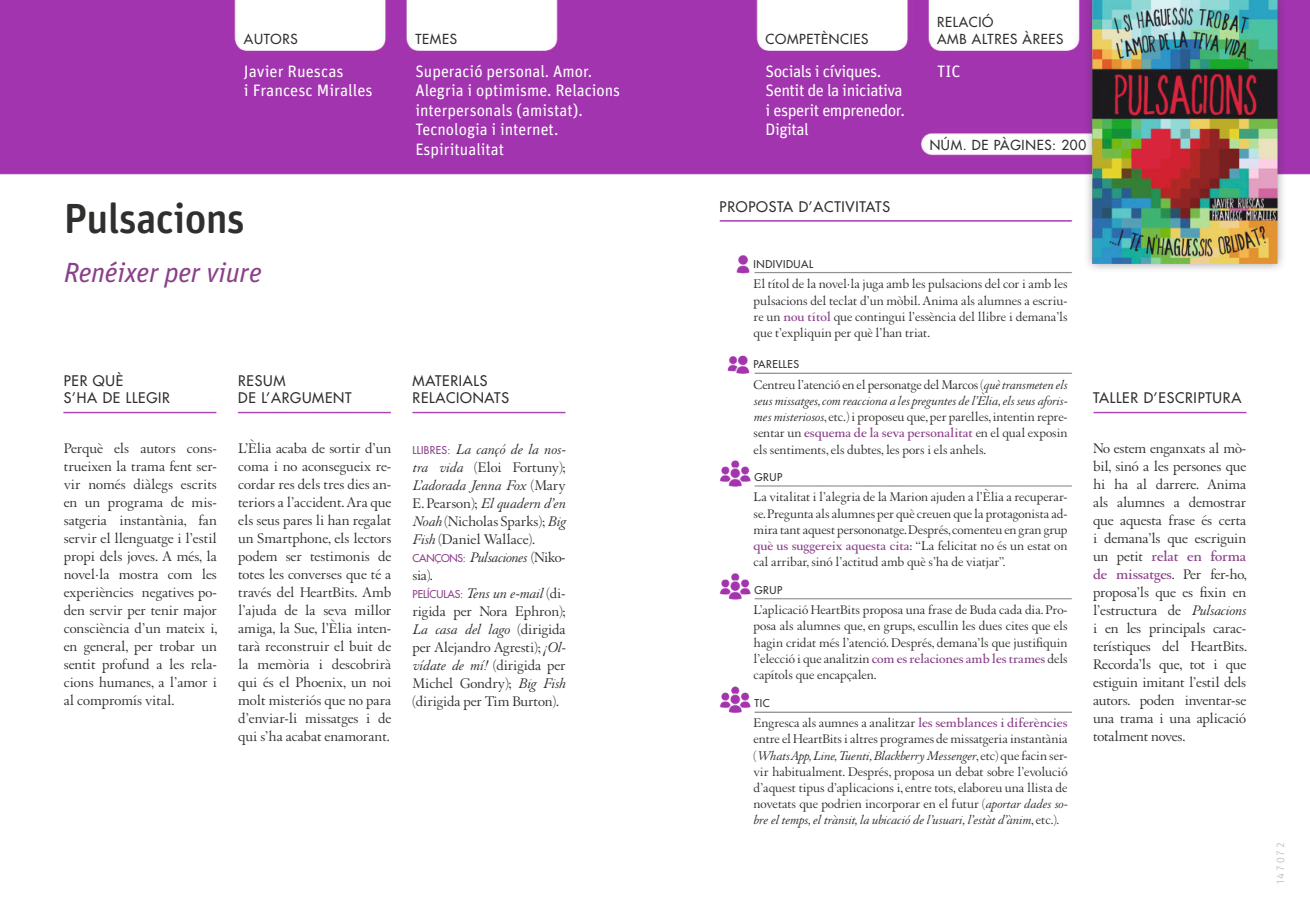
<style>
.page{position:relative;width:1310px;height:910px;background:#fff}
.page>*{position:absolute;margin:0;border:0;box-sizing:border-box;transform-origin:0 0}
.t1{font:500 42px "Unit Rounded Pro";letter-spacing:-.02em;color:#2f2f2e}
.t2{font:italic 27.75px "Unit Pro";letter-spacing:-.01em;color:#8b408a}
.t3{font:16.5px/19.5px "Unit Pro";color:#fff}
.t4{font:16.5px/19.5px "Unit Pro";letter-spacing:-.03em;color:#fff}
.t5{font:15px/18px "Augereau";letter-spacing:-.005em;color:#2f2f2e;text-align:justify}
.t6{font:500 14.25px/17.1px "Futura Std";letter-spacing:.05em;color:#2f2f2e}
.t7{font:13.5px/16.2px "Augereau";color:#2f2f2e;text-align:justify}
.t8{font:500 13.5px/16.2px "Futura Std";letter-spacing:.05em;color:#2f2f2e}
.t9{font:500 10.5px "Futura Std";letter-spacing:.05em;color:#2f2f2e}
.t10{font:300 10.5px "Unit Rounded OT";letter-spacing:.19em;color:#b1b2b2}
.s1{font-family:"Futura Std";font-weight:500;font-size:10.5px;color:#8b408a}
.s2{font-style:italic}
.s3{font-weight:700;color:#8b408a}
</style>
<div class="page">
<img style="left:0;top:0;width:1310px;height:712px">
<div style="left:1083px;top:0;width:203px;height:273px;background:#2f2f2e;opacity:.45"></div>
<img style="left:1093px;top:0;width:184px;height:264px">
<p class="t8" style="left:244px;top:31px;width:55px">AUTORS</p>
<p class="t8" style="left:415px;top:31px;width:43px">TEMES</p>
<p class="t8" style="left:765px;top:31px;width:104px">COMPETÈNCIES</p>
<p class="t3" style="left:244px;top:61px;width:130px">Javier Ruescas<br>i Francesc Miralles</p>
<p class="t3" style="left:415px;top:61px;width:206px">Superació personal. Amor.<br>Alegria i optimisme. Relacions interpersonals (amistat).<br>Tecnologia i internet.<br>Espiritualitat</p>
<p class="t4" style="left:765px;top:61px;width:141px">Socials i cíviques.<br>Sentit de la iniciativa i esperit emprenedor.<br>Digital</p>
<p class="t8" style="left:937px;top:14px;width:128px">RELACIÓ<br>AMB ALTRES ÀREES</p>
<p class="t3" style="left:937px;top:61px;width:25px">TIC</p>
<p class="t8" style="left:929px;top:137px;width:158px">NÚM. DE PÀGINES: 200</p>
<h1 class="t1" style="left:64px;top:189px;width:183px">Pulsacions</h1>
<h2 class="t2" style="left:64px;top:253px;width:199px">Renéixer per viure</h2>
<p class="t6" style="left:64px;top:372px;width:108px">PER QUÈ<br>S’HA DE LLEGIR</p>
<p class="t6" style="left:412px;top:372px;width:98px">MATERIALS<br>RELACIONATS</p>
<p class="t6" style="left:238px;top:372px;width:115px">RESUM<br>DE L’ARGUMENT</p>
<p class="t5" style="left:238px;top:439px;width:155px">L’Èlia acaba de sortir d’un coma i no aconsegueix re&shy;cordar res dels tres dies an&shy;teriors a l’accident. Ara que els seus pares li han regalat un Smartphone, els lectors podem ser testimonis de totes les converses que té a través del HeartBits. Amb l’ajuda de la seva millor amiga, la Sue, l’Èlia inten&shy;tarà reconstruir el buit de la memòria i descobrirà qui és el Phoenix, un noi molt misteriós que no para d’enviar-li missatges i de qui s’ha acabat enamorant.</p>
<p class="t5" style="left:64px;top:439px;width:155px">Perquè els autors cons&shy;trueixen la trama fent ser&shy;vir només diàlegs escrits en un programa de mis&shy;satgeria instantània, fan servir el llenguatge i l’estil propi dels joves. A més, la novel·la mostra com les experiències negatives po&shy;den servir per tenir major consciència d’un mateix i, en general, per trobar un sentit profund a les rela&shy;cions humanes, a l’amor i al compromís vital.</p>
<p class="t5" style="left:412px;top:440px;width:155px;text-align:left"><span class="s1">LLIBRES:</span> <span class="s2">La cançó de la nos&shy;tra vida</span> (Eloi Fortuny);<br><span class="s2">L’adorada Jenna Fox</span> (Mary<br>E. Pearson); <span class="s2">El quadern d’en<br>Noah</span> (Nicholas Sparks); <span class="s2">Big<br>Fish</span> (Daniel Wallace).<br><span class="s1">CANÇONS:</span> <span class="s2">Pulsaciones</span> (Niko&shy;sia).<br><span class="s1">PELÍCULAS:</span> <span class="s2">Tens un e-mail</span> (di&shy;rigida per Nora Ephron);<br><span class="s2">La casa del lago</span> (dirigida per Alejandro Agresti); <span class="s2">¡Ol&shy;vídate de mí!</span> (dirigida per<br>Michel Gondry); <span class="s2">Big Fish </span>(dirigida per Tim Burton).</p>
<p class="t6" style="left:719px;top:198px;width:172px">PROPOSTA D’ACTIVITATS</p>
<p class="t9" style="left:753px;top:258px;width:61px">INDIVIDUAL</p>
<p class="t7" style="left:753px;top:276px;width:315px">El títol de la novel·la juga amb les pulsacions del cor i amb les pulsacions del teclat d’un mòbil. Anima als alumnes a escriu&shy;re un <span class="s3">nou títol</span> que contingui l’essència del llibre i demana’ls que t’expliquin per què l’han triat.</p>
<p class="t9" style="left:753px;top:358px;width:47px">PARELLES</p>
<p class="t7" style="left:753px;top:376px;width:315px">Centreu l’atenció en el personatge del Marcos (<span class="s2">què transmeten els seus missatges, com reacciona a les preguntes de l’Èlia, els seus aforis&shy;mes misteriosos</span>, etc.) i proposeu que, per parelles, intentin repre&shy;sentar un <span class="s3">esquema de la seva personalitat</span> en el qual exposin els sentiments, els dubtes, les pors i els anhels.</p>
<p class="t9" style="left:754px;top:470px;width:29px">GRUP</p>
<p class="t7" style="left:753px;top:489px;width:315px">La vitalitat i l’alegria de la Marion ajuden a l’Èlia a recuperar&shy;se. Pregunta als alumnes per què creuen que la protagonista ad&shy;mira tant aquest persononatge. Després, comenteu en gran grup <span class="s3">què us suggereix aquesta cita</span>: “La felicitat no és un estat on cal arribar, sinó l’actitud amb què s’ha de viatjar”.</p>
<p class="t9" style="left:754px;top:583px;width:29px">GRUP</p>
<p class="t7" style="left:753px;top:602px;width:316px">L’aplicació HeartBits proposa una frase de Buda cada dia. Pro&shy;posa als alumnes que, en grups, escullin les dues cites que els hagin cridat més l’atenció. Després, demana’ls que justifiquin l’elecció i que analitzin <span class="s3">com es relaciones amb les trames</span> dels capítols que encapçalen.</p>
<p class="t9" style="left:754px;top:696px;width:17px">TIC</p>
<p class="t7" style="left:753px;top:715px;width:315px">Engresca als aumnes a analitzar <span class="s3">les semblances i diferències </span>entre el HeartBits i altres programes de missatgeria instantània (<span class="s2">WhatsApp, Line, Tuenti, Blackberry Messenger</span>, etc) que facin ser&shy;vir habitualment. Després, proposa un debat sobre l’evolució d’aquest tipus d’aplicacions i, entre tots, elaboreu una llista de novetats que podrien incorporar en el futur (<span class="s2">aportar dades so&shy;bre el temps, el trànsit, la ubicació de l’usuari, l’estàt d’ànim</span>, etc.).</p>
<p class="t6" style="left:1093px;top:389px;width:150px">TALLER D’ESCRIPTURA</p>
<p class="t5" style="left:1093px;top:439px;width:155px">No estem enganxats al mò&shy;bil, sinó a les persones que hi ha al darrere. Anima als alumnes a demostrar que aquesta frase és certa i demana’ls que escriguin un petit <span class="s3">relat en forma de missatges</span>. Per fer-ho, proposa’ls que es fixin en l’estructura de <span class="s2">Pulsacions </span>i en les principals carac&shy;terístiques del HeartBits.<br>Recorda’ls que, tot i que estiguin imitant l’estil dels autors. poden inventar-se una trama i una aplicació totalment noves.</p>
<p class="t10" style="left:1274px;top:884px;width:44px;rotate:-90deg">147072</p>
</div>
